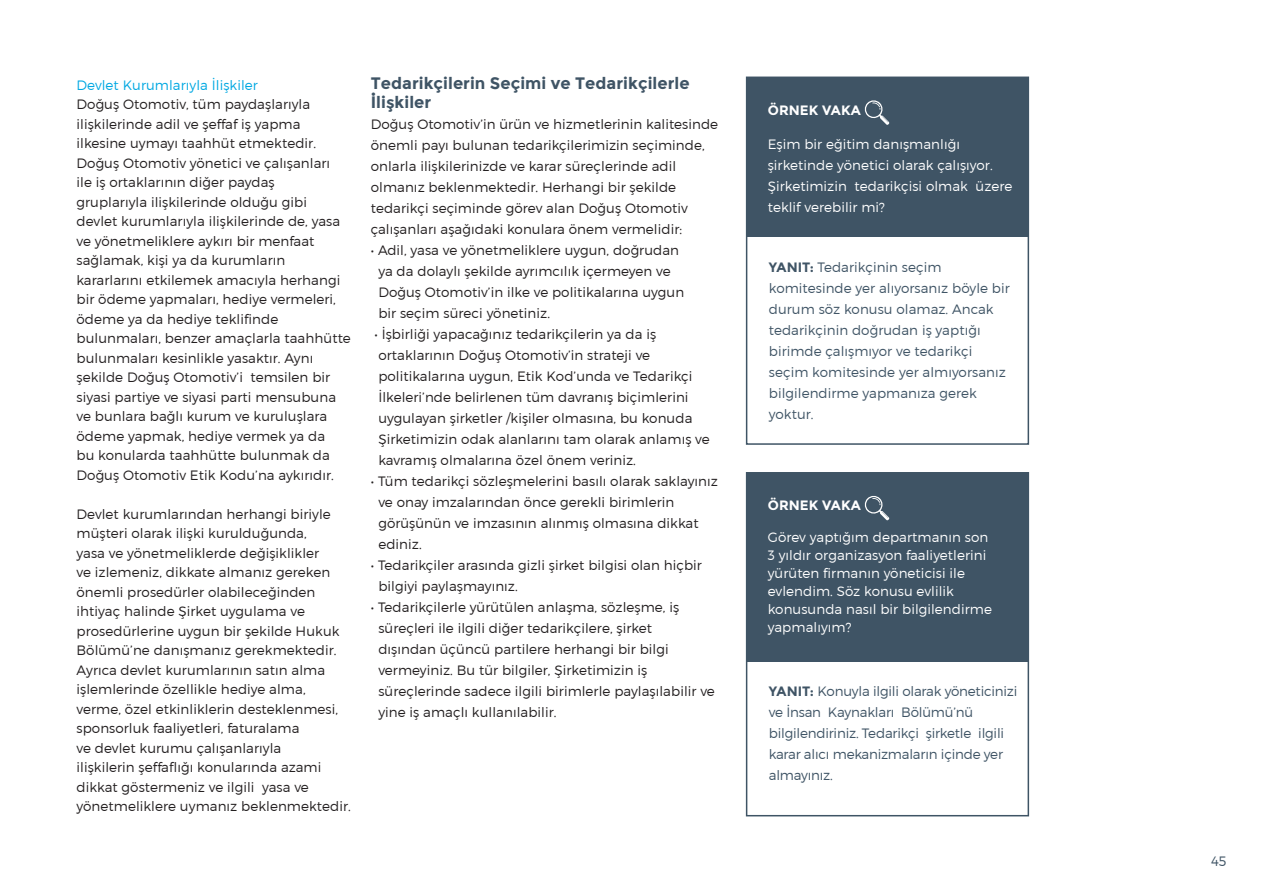
<style>
.page{position:relative;width:1263px;height:893px;background:#fff}
.page>*{position:absolute;margin:0;border:0;box-sizing:border-box;transform-origin:0 0}
.t1{font:700 16.5px/19.5px "Montserrat";letter-spacing:.005em;color:#3f5465}
.t2{font:300 13.5px/19.5px "Montserrat";letter-spacing:.005em;color:#231f20}
.t3{font:300 13.5px/21px "Montserrat";color:#3f5465}
.t4{font:300 13.5px/18px "Montserrat";letter-spacing:.005em;color:#fff}
.t5{font:300 13.5px "Montserrat";letter-spacing:.005em;color:#00a8e2}
.t6{font:700 13.5px "Montserrat";letter-spacing:.005em;color:#fff}
.s1{font-weight:700}
</style>
<div class="page">
<div style="left:746px;top:77px;width:281px;height:160px;background:#3f5465"></div>
<div style="left:746px;top:77px;width:283px;height:368px;border:2px solid #3f5465"></div>
<svg style="left:864px;top:100px;width:25px;height:25px"></svg>
<div style="left:746px;top:473px;width:281px;height:188px;background:#3f5465"></div>
<div style="left:746px;top:472px;width:283px;height:344px;border:2px solid #3f5465"></div>
<svg style="left:864px;top:496px;width:25px;height:24px"></svg>
<p class="t5" style="left:77px;top:77px;width:183px">Devlet Kurumlarıyla İlişkiler</p>
<p class="t2" style="left:77px;top:94px;width:276px">Doğuş Otomotiv, tüm paydaşlarıyla ilişkilerinde adil ve şeffaf iş yapma ilkesine uymayı taahhüt etmektedir.<br>Doğuş Otomotiv yönetici ve çalışanları<br>ile iş ortaklarının diğer paydaş<br>gruplarıyla ilişkilerinde olduğu gibi devlet kurumlarıyla ilişkilerinde de, yasa ve yönetmeliklere aykırı bir menfaat sağlamak, kişi ya da kurumların kararlarını etkilemek amacıyla herhangi bir ödeme yapmaları, hediye vermeleri, ödeme ya da hediye teklifinde bulunmaları, benzer amaçlarla taahhütte bulunmaları kesinlikle yasaktır. Aynı şekilde Doğuş Otomotiv’i temsilen bir siyasi partiye ve siyasi parti mensubuna ve bunlara bağlı kurum ve kuruluşlara ödeme yapmak, hediye vermek ya da<br>bu konularda taahhütte bulunmak da Doğuş Otomotiv Etik Kodu’na aykırıdır.</p>
<p class="t2" style="left:77px;top:504px;width:276px">Devlet kurumlarından herhangi biriyle müşteri olarak ilişki kurulduğunda,<br>yasa ve yönetmeliklerde değişiklikler<br>ve izlemeniz, dikkate almanız gereken önemli prosedürler olabileceğinden ihtiyaç halinde Şirket uygulama ve prosedürlerine uygun bir şekilde Hukuk Bölümü’ne danışmanız gerekmektedir.<br>Ayrıca devlet kurumlarının satın alma işlemlerinde özellikle hediye alma, verme, özel etkinliklerin desteklenmesi, sponsorluk faaliyetleri, faturalama<br>ve devlet kurumu çalışanlarıyla<br>ilişkilerin şeffaflığı konularında azami dikkat göstermeniz ve ilgili yasa ve yönetmeliklere uymanız beklenmektedir.</p>
<p class="t1" style="left:371px;top:73px;width:320px">Tedarikçilerin Seçimi ve Tedarikçilerle<br>İlişkiler</p>
<p class="t2" style="left:371px;top:114px;width:349px;line-height:21px">Doğuş Otomotiv’in ürün ve hizmetlerinin kalitesinde önemli payı bulunan tedarikçilerimizin seçiminde, onlarla ilişkilerinizde ve karar süreçlerinde adil olmanız beklenmektedir. Herhangi bir şekilde tedarikçi seçiminde görev alan Doğuş Otomotiv çalışanları aşağıdaki konulara önem vermelidir:</p>
<p class="t2" style="left:371px;top:241px;width:310px">• Adil, yasa ve yönetmeliklere uygun, doğrudan</p>
<p class="t2" style="left:378px;top:261px;width:307px;line-height:21px">ya da dolaylı şekilde ayrımcılık içermeyen ve<br>Doğuş Otomotiv’in ilke ve politikalarına uygun bir seçim süreci yönetiniz.</p>
<p class="t2" style="left:375px;top:324px;width:337px;line-height:21px">• İşbirliği yapacağınız tedarikçilerin ya da iş ortaklarının Doğuş Otomotiv’in strateji ve politikalarına uygun, Etik Kod’unda ve Tedarikçi İlkeleri’nde belirlenen tüm davranış biçimlerini uygulayan şirketler /kişiler olmasına, bu konuda Şirketimizin odak alanlarını tam olarak anlamış ve kavramış olmalarına özel önem veriniz.</p>
<p class="t2" style="left:378px;top:471px;width:341px;line-height:21px;text-indent:-8px">• Tüm tedarikçi sözleşmelerini basılı olarak saklayınız ve onay imzalarından önce gerekli birimlerin görüşünün ve imzasının alınmış olmasına dikkat ediniz.</p>
<p class="t2" style="left:378px;top:555px;width:325px;line-height:21px;text-indent:-8px">• Tedarikçiler arasında gizli şirket bilgisi olan hiçbir bilgiyi paylaşmayınız.</p>
<p class="t2" style="left:378px;top:597px;width:302px;line-height:21px;text-indent:-8px">• Tedarikçilerle yürütülen anlaşma, sözleşme, iş süreçleri ile ilgili diğer tedarikçilere, şirket</p>
<p class="t2" style="left:378px;top:639px;width:338px;line-height:21px">dışından üçüncü partilere herhangi bir bilgi vermeyiniz. Bu tür bilgiler, Şirketimizin iş süreçlerinde sadece ilgili birimlerle paylaşılabilir ve yine iş amaçlı kullanılabilir.</p>
<p class="t6" style="left:768px;top:102px;width:94px">ÖRNEK VAKA</p>
<p class="t4" style="left:768px;top:134px;width:246px;line-height:21px">Eşim bir eğitim danışmanlığı şirketinde yönetici olarak çalışıyor.<br>Şirketimizin tedarikçisi olmak üzere teklif verebilir mi?</p>
<p class="t3" style="left:769px;top:257px;width:242px"><span class="s1">YANIT:</span> Tedarikçinin seçim komitesinde yer alıyorsanız böyle bir durum söz konusu olamaz. Ancak tedarikçinin doğrudan iş yaptığı birimde çalışmıyor ve tedarikçi seçim komitesinde yer almıyorsanız bilgilendirme yapmanıza gerek yoktur.</p>
<p class="t6" style="left:768px;top:497px;width:94px">ÖRNEK VAKA</p>
<p class="t4" style="left:768px;top:528px;width:226px">Görev yaptığım departmanın son<br>3 yıldır organizasyon faaliyetlerini yürüten firmanın yöneticisi ile evlendim. Söz konusu evlilik konusunda nasıl bir bilgilendirme yapmalıyım?</p>
<p class="t3" style="left:769px;top:681px;width:250px"><span class="s1">YANIT:</span> Konuyla ilgili olarak yöneticinizi ve İnsan Kaynakları Bölümü’nü bilgilendiriniz. Tedarikçi şirketle ilgili karar alıcı mekanizmaların içinde yer almayınız.</p>
<p class="t3" style="left:1211px;top:850px;width:17px">45</p>
</div>
